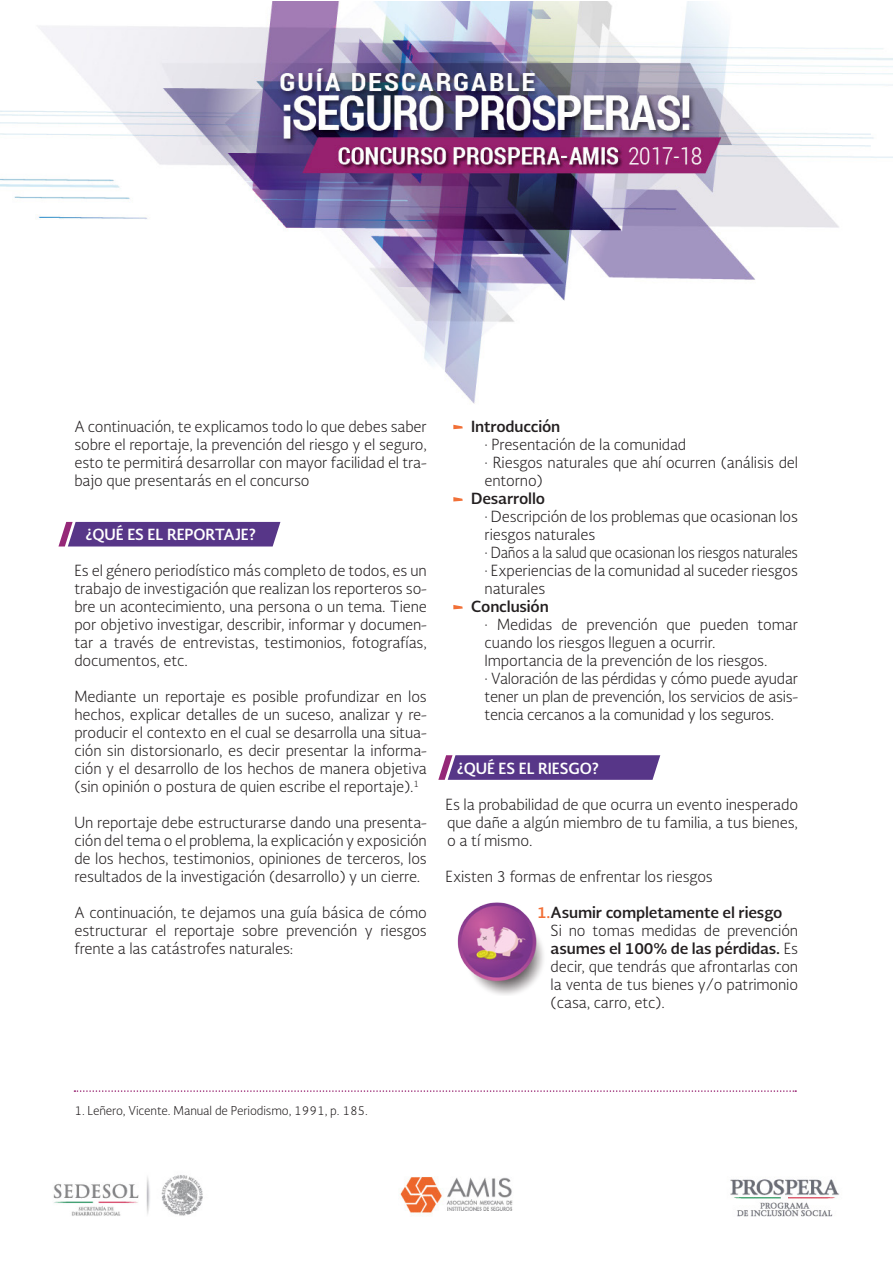
<style>
.page{position:relative;width:893px;height:1263px;background:#fff}
.page>*{position:absolute;margin:0;border:0;box-sizing:border-box;transform-origin:0 0}
.t1{font:300 15px/18px "Soberana Sans";letter-spacing:-.01em;color:#231f20;text-align:justify}
.t2{font:700 15px "Soberana Sans";letter-spacing:-.01em;color:#231f20}
.t3{font:700 15px "Soberana Sans";letter-spacing:-.01em;color:#fff}
.t4{font:300 12px "Soberana Sans";letter-spacing:-.01em;color:#231f20}
.s1{color:#f26f36}
.s2{font-weight:700}
</style>
<div class="page">
<img style="left:0;top:1px;width:893px;height:521px">
<img style="left:53px;top:522px;width:786px;height:695px">
<svg style="left:58px;top:522px;width:222px;height:24px;background:#603f8d"></svg>
<svg style="left:438px;top:755px;width:222px;height:25px;background:#63428f"></svg>
<svg style="left:453px;top:425px;width:10px;height:4px"></svg>
<svg style="left:453px;top:605px;width:10px;height:4px"></svg>
<svg style="left:453px;top:497px;width:10px;height:4px"></svg>
<svg style="left:74px;top:1090px;width:722px;height:2px"></svg>
<img style="left:455px;top:900px;width:93px;height:96px">
<p class="t1" style="left:74px;top:417px;width:354px">A continuación, te explicamos todo lo que debes saber sobre el reportaje, la prevención del riesgo y el seguro, esto te permitirá desarrollar con mayor facilidad el tra&shy;bajo que presentarás en el concurso</p>
<p class="t3" style="left:86px;top:524px;width:172px">¿QUÉ ES EL REPORTAJE?</p>
<p class="t1" style="left:74px;top:561px;width:354px">Es el género periodístico más completo de todos, es un trabajo de investigación que realizan los reporteros so&shy;bre un acontecimiento, una persona o un tema. Tiene por objetivo investigar, describir, informar y documen&shy;tar a través de entrevistas, testimonios, fotografías, documentos, etc.</p>
<p class="t1" style="left:74px;top:687px;width:354px">Mediante un reportaje es posible profundizar en los hechos, explicar detalles de un suceso, analizar y re&shy;producir el contexto en el cual se desarrolla una situa&shy;ción sin distorsionarlo, es decir presentar la informa&shy;ción y el desarrollo de los hechos de manera objetiva (sin opinión o postura de quien escribe el reportaje).<sup>1</sup></p>
<p class="t1" style="left:74px;top:813px;width:354px">Un reportaje debe estructurarse dando una presenta&shy;ción del tema o el problema, la explicación y exposición de los hechos, testimonios, opiniones de terceros, los resultados de la investigación (desarrollo) y un cierre.</p>
<p class="t1" style="left:74px;top:903px;width:354px">A continuación, te dejamos una guía básica de cómo estructurar el reportaje sobre prevención y riesgos frente a las catástrofes naturales:</p>
<p class="t2" style="left:471px;top:416px;width:91px">Introducción</p>
<p class="t1" style="left:485px;top:435px;width:203px">· Presentación de la comunidad</p>
<p class="t1" style="left:485px;top:453px;width:315px">· Riesgos naturales que ahí ocurren (análisis del entorno)</p>
<p class="t2" style="left:471px;top:488px;width:75px">Desarrollo</p>
<p class="t1" style="left:485px;top:507px;width:315px">· Descripción de los problemas que ocasionan los riesgos naturales</p>
<p class="t1" style="left:485px;top:543px;width:315px">· Daños a la salud que ocasionan los riesgos naturales</p>
<p class="t1" style="left:485px;top:561px;width:315px">· Experiencias de la comunidad al suceder riesgos naturales</p>
<p class="t2" style="left:471px;top:596px;width:79px">Conclusión</p>
<p class="t1" style="left:485px;top:615px;width:315px">· Medidas de prevención que pueden tomar cuando los riesgos lleguen a ocurrir.</p>
<p class="t1" style="left:485px;top:651px;width:284px">Importancia de la prevención de los riesgos.</p>
<p class="t1" style="left:485px;top:669px;width:315px">· Valoración de las pérdidas y cómo puede ayudar tener un plan de prevención, los servicios de asis&shy;tencia cercanos a la comunidad y los seguros.</p>
<p class="t3" style="left:457px;top:758px;width:144px">¿QUÉ ES EL RIESGO?</p>
<p class="t1" style="left:446px;top:795px;width:354px">Es la probabilidad de que ocurra un evento inesperado que dañe a algún miembro de tu familia, a tus bienes, o a tí mismo.</p>
<p class="t1" style="left:446px;top:867px;width:269px">Existen 3 formas de enfrentar los riesgos</p>
<p class="t2" style="left:537px;top:902px;width:247px"><span class="s1">1.</span>Asumir completamente el riesgo</p>
<p class="t1" style="left:551px;top:921px;width:249px">Si no tomas medidas de prevención <span class="s2">asumes el 100% de las pérdidas.</span> Es decir, que tendrás que afrontarlas con la venta de tus bienes y/o patrimonio (casa, carro, etc).</p>
<p class="t4" style="left:74px;top:1103px;width:295px">1. Leñero, Vicente. Manual de Periodismo, 1991, p. 185.</p>
</div>
